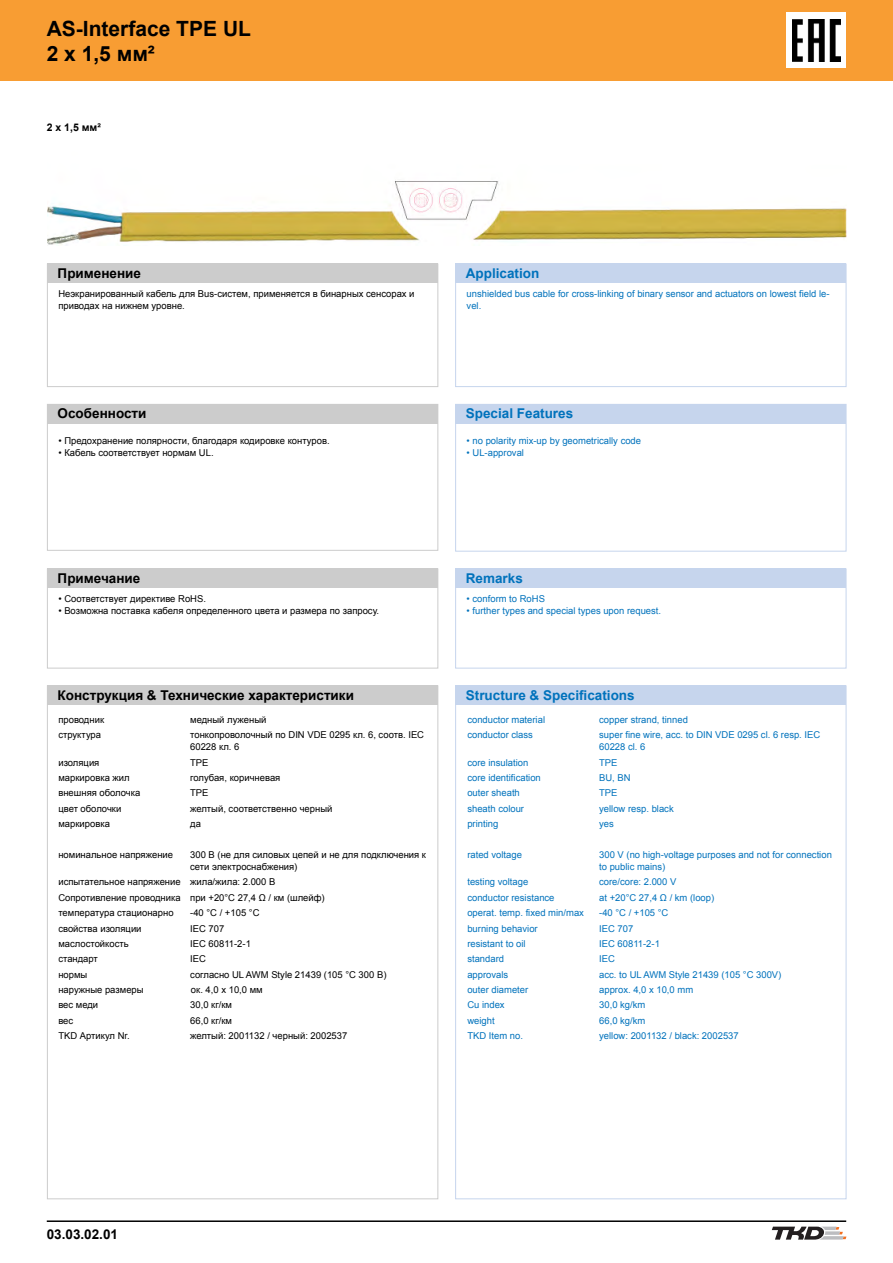
<style>
.page{position:relative;width:893px;height:1263px;background:#fff}
.page>*{position:absolute;margin:0;border:0;box-sizing:border-box;transform-origin:0 0}
.t1{font:700 21px/25.5px "Arial";color:#000}
.t2{font:700 13.5px "Arial";color:#000}
.t3{font:700 13.5px "Arial";color:#0072bc}
.t4{font:700 10.5px "Arial";color:#000}
.t5{font:9.45px/12px "Arial";color:#000}
.t6{font:9.45px/12px "Arial";color:#0072bc}
</style>
<div class="page">
<div style="left:0;top:0;width:893px;height:81px;background:#f89d33"></div>
<svg style="left:772px;top:1226px;width:74px;height:13px"></svg>
<hr style="left:47px;top:1220px;width:799px;height:2px;background:#000">
<img style="left:47px;top:181px;width:799px;height:64px">
<div style="left:47px;top:264px;width:391px;height:19px;background:#ccc"></div>
<div style="left:455px;top:264px;width:391px;height:19px;background:#c6d5ed"></div>
<div style="left:47px;top:685px;width:391px;height:20px;background:#ccc"></div>
<div style="left:455px;top:685px;width:391px;height:20px;background:#c6d5ed"></div>
<div style="left:47px;top:264px;width:391px;height:123px;border:1px solid #ccc"></div>
<div style="left:455px;top:264px;width:391px;height:123px;border:1px solid #c6d5ed"></div>
<div style="left:47px;top:404px;width:391px;height:19px;background:#ccc"></div>
<div style="left:455px;top:404px;width:391px;height:19px;background:#c6d5ed"></div>
<div style="left:47px;top:404px;width:391px;height:147px;border:1px solid #ccc"></div>
<div style="left:455px;top:404px;width:391px;height:147px;border:1px solid #c6d5ed"></div>
<div style="left:47px;top:568px;width:391px;height:20px;background:#ccc"></div>
<div style="left:455px;top:568px;width:391px;height:20px;background:#c6d5ed"></div>
<div style="left:47px;top:568px;width:391px;height:100px;border:1px solid #ccc"></div>
<div style="left:455px;top:568px;width:391px;height:100px;border:1px solid #c6d5ed"></div>
<div style="left:787px;top:13px;width:59px;height:55px;background:#fff"></div>
<img style="left:793px;top:20px;width:47px;height:41px">
<h1 class="t1" style="left:47px;top:18px;width:206px">AS-Interface TPE UL<br>2 x 1,5 мм²</h1>
<p class="t4" style="left:47px;top:123px;width:56px">2 x 1,5 мм²</p>
<h2 class="t2" style="left:58px;top:268px;width:85px">Применение</h2>
<h2 class="t3" style="left:466px;top:268px;width:75px">Application</h2>
<p class="t5" style="left:58px;top:288px;width:358px">Неэкранированный кабель для Bus-систем, применяется в бинарных сенсорах и приводах на нижнем уровне.</p>
<p class="t6" style="left:467px;top:288px;width:364px">unshielded bus cable for cross-linking of binary sensor and actuators on lowest field le&shy;vel.</p>
<h2 class="t2" style="left:58px;top:409px;width:90px">Особенности</h2>
<h2 class="t3" style="left:466px;top:409px;width:109px">Special Features</h2>
<p class="t5" style="left:58px;top:436px;width:273px">• Предохранение полярности, благодаря кодировке контуров.</p>
<p class="t5" style="left:58px;top:448px;width:157px">• Кабель соответствует нормам UL.</p>
<p class="t6" style="left:467px;top:436px;width:176px">• no polarity mix-up by geometrically code</p>
<p class="t6" style="left:467px;top:448px;width:59px">• UL-approval</p>
<h2 class="t2" style="left:58px;top:573px;width:84px">Примечание</h2>
<h2 class="t3" style="left:466px;top:573px;width:59px">Remarks</h2>
<p class="t5" style="left:58px;top:593px;width:149px">• Соответствует директиве RoHS.</p>
<p class="t5" style="left:58px;top:605px;width:322px">• Возможна поставка кабеля определенного цвета и размера по запросу.</p>
<p class="t6" style="left:467px;top:593px;width:80px">• conform to RoHS</p>
<p class="t6" style="left:467px;top:605px;width:196px">• further types and special types upon request.</p>
<h2 class="t2" style="left:58px;top:690px;width:298px">Конструкция &amp; Технические характеристики</h2>
<h2 class="t3" style="left:466px;top:690px;width:170px">Structure &amp; Specifications</h2>
<p class="t5" style="left:58px;top:714px;width:47px">проводник</p>
<p class="t5" style="left:190px;top:714px;width:78px">медный луженый</p>
<p class="t6" style="left:467px;top:714px;width:79px">conductor material</p>
<p class="t6" style="left:599px;top:714px;width:90px">copper strand, tinned</p>
<p class="t5" style="left:58px;top:730px;width:44px">структура</p>
<p class="t5" style="left:190px;top:730px;width:235px">тонкопроволочный по DIN VDE 0295 кл. 6, соотв. IEC<br>60228 кл. 6</p>
<p class="t6" style="left:467px;top:730px;width:67px">conductor class</p>
<p class="t6" style="left:599px;top:730px;width:223px">super fine wire, acc. to DIN VDE 0295 cl. 6 resp. IEC<br>60228 cl. 6</p>
<p class="t5" style="left:58px;top:757px;width:43px">изоляция</p>
<p class="t5" style="left:190px;top:757px;width:20px">TPE</p>
<p class="t6" style="left:467px;top:757px;width:62px">core insulation</p>
<p class="t6" style="left:599px;top:757px;width:20px">TPE</p>
<p class="t5" style="left:58px;top:773px;width:73px">маркировка жил</p>
<p class="t5" style="left:190px;top:773px;width:92px">голубая, коричневая</p>
<p class="t6" style="left:467px;top:773px;width:75px">core identification</p>
<p class="t6" style="left:599px;top:773px;width:33px">BU, BN</p>
<p class="t5" style="left:58px;top:788px;width:84px">внешняя оболочка</p>
<p class="t5" style="left:190px;top:788px;width:20px">TPE</p>
<p class="t6" style="left:467px;top:788px;width:54px">outer sheath</p>
<p class="t6" style="left:599px;top:788px;width:20px">TPE</p>
<p class="t5" style="left:58px;top:803px;width:64px">цвет оболочки</p>
<p class="t5" style="left:190px;top:803px;width:144px">желтый, соответственно черный</p>
<p class="t6" style="left:467px;top:803px;width:58px">sheath colour</p>
<p class="t6" style="left:599px;top:803px;width:76px">yellow resp. black</p>
<p class="t5" style="left:58px;top:819px;width:53px">маркировка</p>
<p class="t5" style="left:190px;top:819px;width:12px">да</p>
<p class="t6" style="left:467px;top:819px;width:32px">printing</p>
<p class="t6" style="left:599px;top:819px;width:16px">yes</p>
<p class="t5" style="left:58px;top:849px;width:116px">номинальное напряжение</p>
<p class="t5" style="left:190px;top:849px;width:237px">300 В (не для силовых цепей и не для подключения к сети электроснабжения)</p>
<p class="t6" style="left:467px;top:849px;width:56px">rated voltage</p>
<p class="t6" style="left:599px;top:849px;width:234px">300 V (no high-voltage purposes and not for connection to public mains)</p>
<p class="t5" style="left:58px;top:877px;width:219px">испытательное напряжение жила/жила: 2.000 В</p>
<p class="t6" style="left:467px;top:877px;width:62px">testing voltage</p>
<p class="t6" style="left:599px;top:877px;width:79px">core/core: 2.000 V</p>
<p class="t5" style="left:58px;top:892px;width:268px">Cопротивление проводника при +20°C 27,4 Ω / км (шлейф)</p>
<p class="t6" style="left:467px;top:892px;width:89px">conductor resistance</p>
<p class="t6" style="left:599px;top:892px;width:117px">at +20°C 27,4 Ω / km (loop)</p>
<p class="t5" style="left:58px;top:908px;width:117px">температура стационарно</p>
<p class="t5" style="left:190px;top:908px;width:71px">-40 °C / +105 °C</p>
<p class="t6" style="left:467px;top:908px;width:118px">operat. temp. fixed min/max</p>
<p class="t6" style="left:599px;top:908px;width:71px">-40 °C / +105 °C</p>
<p class="t5" style="left:58px;top:923px;width:85px">свойства изоляции</p>
<p class="t5" style="left:190px;top:923px;width:36px">IEC 707</p>
<p class="t6" style="left:467px;top:923px;width:72px">burning behavior</p>
<p class="t6" style="left:599px;top:923px;width:36px">IEC 707</p>
<p class="t5" style="left:58px;top:938px;width:72px">маслостойкость</p>
<p class="t5" style="left:190px;top:938px;width:62px">IEC 60811-2-1</p>
<p class="t6" style="left:467px;top:938px;width:60px">resistant to oil</p>
<p class="t6" style="left:599px;top:938px;width:62px">IEC 60811-2-1</p>
<p class="t5" style="left:58px;top:954px;width:41px">стандарт</p>
<p class="t5" style="left:190px;top:954px;width:17px">IEC</p>
<p class="t6" style="left:467px;top:954px;width:38px">standard</p>
<p class="t6" style="left:599px;top:954px;width:17px">IEC</p>
<p class="t5" style="left:58px;top:969px;width:31px">нормы</p>
<p class="t5" style="left:190px;top:969px;width:198px">согласно UL AWM Style 21439 (105 °C 300 В)</p>
<p class="t6" style="left:467px;top:969px;width:42px">approvals</p>
<p class="t6" style="left:599px;top:969px;width:184px">acc. to UL AWM Style 21439 (105 °C 300V)</p>
<p class="t5" style="left:58px;top:984px;width:87px">наружные размеры</p>
<p class="t5" style="left:191px;top:984px;width:73px">ок. 4,0 x 10,0 мм</p>
<p class="t6" style="left:467px;top:984px;width:62px">outer diameter</p>
<p class="t6" style="left:599px;top:984px;width:96px">approx. 4,0 x 10,0 mm</p>
<p class="t5" style="left:58px;top:1000px;width:41px">вес меди</p>
<p class="t5" style="left:190px;top:1000px;width:43px">30,0 кг/км</p>
<p class="t6" style="left:467px;top:1000px;width:39px">Cu index</p>
<p class="t6" style="left:599px;top:1000px;width:48px">30,0 kg/km</p>
<p class="t5" style="left:58px;top:1015px;width:16px">вес</p>
<p class="t5" style="left:190px;top:1015px;width:43px">66,0 кг/км</p>
<p class="t6" style="left:467px;top:1015px;width:29px">weight</p>
<p class="t6" style="left:599px;top:1015px;width:48px">66,0 kg/km</p>
<p class="t5" style="left:58px;top:1031px;width:73px">TKD Артикул Nr.</p>
<p class="t5" style="left:190px;top:1031px;width:159px">желтый: 2001132 / черный: 2002537</p>
<p class="t6" style="left:467px;top:1031px;width:57px">TKD Item no.</p>
<p class="t6" style="left:599px;top:1031px;width:141px">yellow: 2001132 / black: 2002537</p>
<h2 class="t2" style="left:47px;top:1229px;width:73px">03.03.02.01</h2>
</div>
